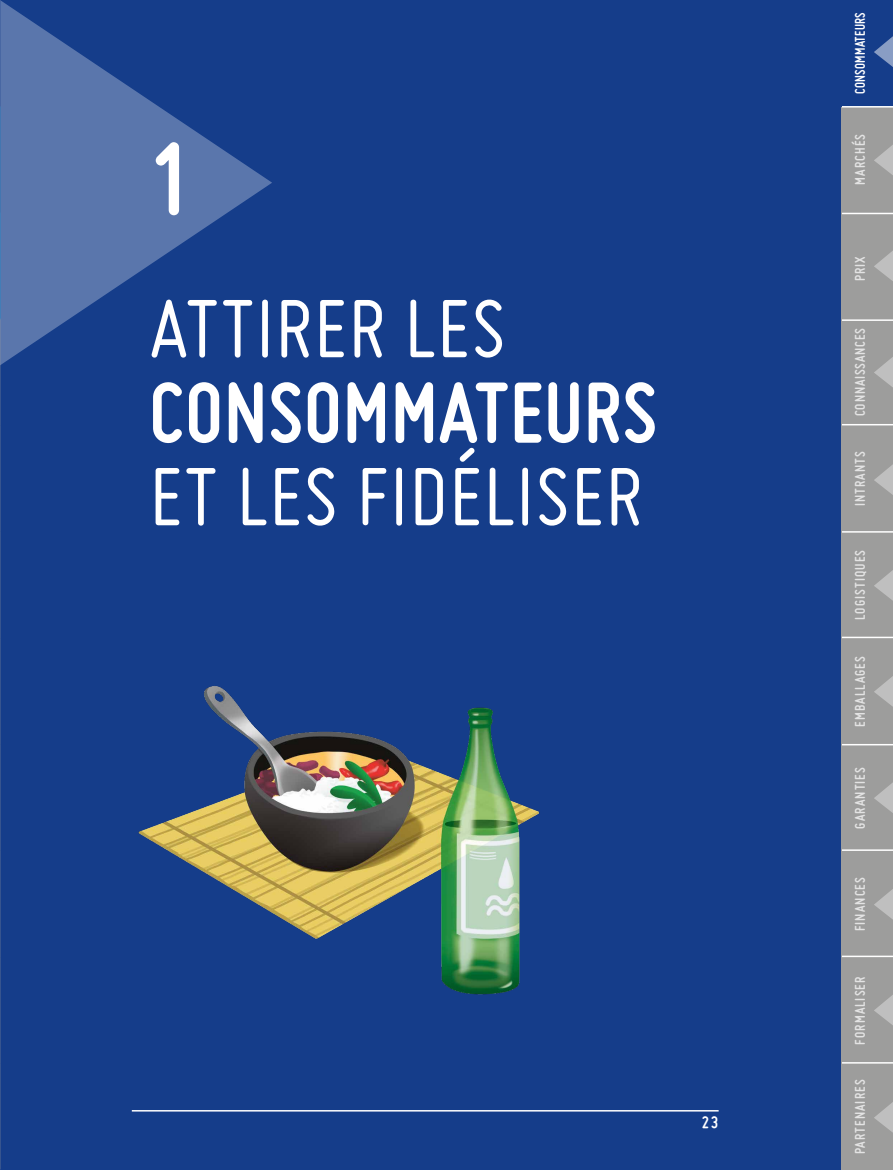
<style>
.page{position:relative;width:893px;height:1170px;background:#fff}
.page>*{position:absolute;margin:0;border:0;box-sizing:border-box;transform-origin:0 0}
.t1{font:700 108px "Miso";color:#fff}
.t2{font:90px "Miso";letter-spacing:.015em;color:#fff}
.t3{font:700 90px "Miso";letter-spacing:.015em;color:#fff}
.t4{font:700 18px "Miso";color:#fff}
.t5{font:700 15px "Miso";letter-spacing:.075em;color:#e3e3e3}
.t6{font:700 15px "Miso";letter-spacing:.055em;color:#e3e3e3}
.t7{font:700 15px "Miso";letter-spacing:.025em;color:#fff;scale:.95 1}
</style>
<div class="page">
<div style="left:0;top:0;width:842px;height:1169px;background:#153d8a"></div>
<svg style="left:0;top:0;width:272px;height:365px;background:#37599a"></svg>
<img style="left:137px;top:625px;width:417px;height:392px">
<hr style="left:132px;top:1109px;width:587px;height:2px;background:#fff">
<svg style="left:0;top:36px;width:1px;height:31px"></svg>
<svg style="left:0;top:250px;width:1px;height:31px"></svg>
<svg style="left:0;top:356px;width:1px;height:31px"></svg>
<svg style="left:0;top:464px;width:1px;height:31px"></svg>
<svg style="left:0;top:570px;width:1px;height:30px"></svg>
<svg style="left:0;top:675px;width:1px;height:31px"></svg>
<svg style="left:0;top:782px;width:1px;height:31px"></svg>
<svg style="left:0;top:888px;width:1px;height:31px"></svg>
<svg style="left:0;top:994px;width:1px;height:31px"></svg>
<svg style="left:0;top:1101px;width:1px;height:31px"></svg>
<svg style="left:0;top:144px;width:1px;height:31px"></svg>
<div style="left:842px;top:531px;width:51px;height:107px;background:#9d9d9c"></div>
<div style="left:842px;top:850px;width:51px;height:107px;background:#9d9d9c"></div>
<div style="left:842px;top:106px;width:51px;height:107px;background:#9d9d9c"></div>
<div style="left:842px;top:638px;width:51px;height:106px;background:#9d9d9c"></div>
<div style="left:842px;top:957px;width:51px;height:106px;background:#9d9d9c"></div>
<div style="left:842px;top:1063px;width:51px;height:106px;background:#9d9d9c"></div>
<div style="left:842px;top:319px;width:51px;height:106px;background:#9d9d9c"></div>
<div style="left:842px;top:213px;width:51px;height:106px;background:#9d9d9c"></div>
<div style="left:842px;top:744px;width:51px;height:106px;background:#9d9d9c"></div>
<div style="left:842px;top:425px;width:51px;height:106px;background:#9d9d9c"></div>
<svg style="left:874px;top:145px;width:19px;height:30px"></svg>
<svg style="left:874px;top:251px;width:19px;height:30px"></svg>
<svg style="left:874px;top:357px;width:19px;height:30px"></svg>
<svg style="left:874px;top:464px;width:19px;height:31px"></svg>
<svg style="left:874px;top:570px;width:19px;height:30px"></svg>
<svg style="left:874px;top:676px;width:19px;height:30px"></svg>
<svg style="left:874px;top:782px;width:19px;height:31px"></svg>
<svg style="left:874px;top:889px;width:19px;height:30px"></svg>
<svg style="left:874px;top:995px;width:19px;height:30px"></svg>
<svg style="left:874px;top:1102px;width:19px;height:30px"></svg>
<hr style="left:842px;top:213px;width:51px;height:1px;background:#fff">
<hr style="left:842px;top:319px;width:51px;height:2px;background:#fff">
<hr style="left:842px;top:424px;width:51px;height:1px;background:#fff">
<hr style="left:842px;top:531px;width:51px;height:1px;background:#fff">
<hr style="left:842px;top:636px;width:51px;height:2px;background:#fff">
<hr style="left:842px;top:743px;width:51px;height:2px;background:#fff">
<hr style="left:842px;top:849px;width:51px;height:1px;background:#fff">
<hr style="left:842px;top:955px;width:51px;height:2px;background:#fff">
<hr style="left:842px;top:1061px;width:51px;height:2px;background:#fff">
<div style="left:842px;top:0;width:51px;height:106px;background:#153d8a"></div>
<svg style="left:874px;top:36px;width:19px;height:31px"></svg>
<hr style="left:842px;top:106px;width:51px;height:1px;background:#fff">
<h1 class="t1" style="left:149px;top:117px;width:46px">1</h1>
<h2 class="t2" style="left:149px;top:278px;width:358px">ATTIRER LES</h2>
<h2 class="t3" style="left:149px;top:361px;width:509px">CONSOMMATEURS</h2>
<h2 class="t2" style="left:149px;top:446px;width:495px">ET LES FIDÉLISER</h2>
<p class="t4" style="left:702px;top:1111px;width:18px">23</p>
<p class="t7" style="left:851px;top:94px;width:88px;rotate:-90deg">CONSOMMATEURS</p>
<p class="t5" style="left:851px;top:185px;width:52px;rotate:-90deg">MARCHÉS</p>
<p class="t5" style="left:851px;top:281px;width:26px;rotate:-90deg">PRIX</p>
<p class="t6" style="left:851px;top:416px;width:89px;rotate:-90deg">CONNAISSANCES</p>
<p class="t5" style="left:851px;top:506px;width:57px;rotate:-90deg">INTRANTS</p>
<p class="t5" style="left:851px;top:620px;width:72px;rotate:-90deg">LOGISTIQUES</p>
<p class="t5" style="left:851px;top:726px;width:72px;rotate:-90deg">EMBALLAGES</p>
<p class="t5" style="left:851px;top:828px;width:63px;rotate:-90deg">GARANTIES</p>
<p class="t5" style="left:851px;top:931px;width:56px;rotate:-90deg">FINANCES</p>
<p class="t5" style="left:851px;top:1044px;width:69px;rotate:-90deg">FORMALISER</p>
<p class="t5" style="left:851px;top:1154px;width:76px;rotate:-90deg">PARTENAIRES</p>
</div>
